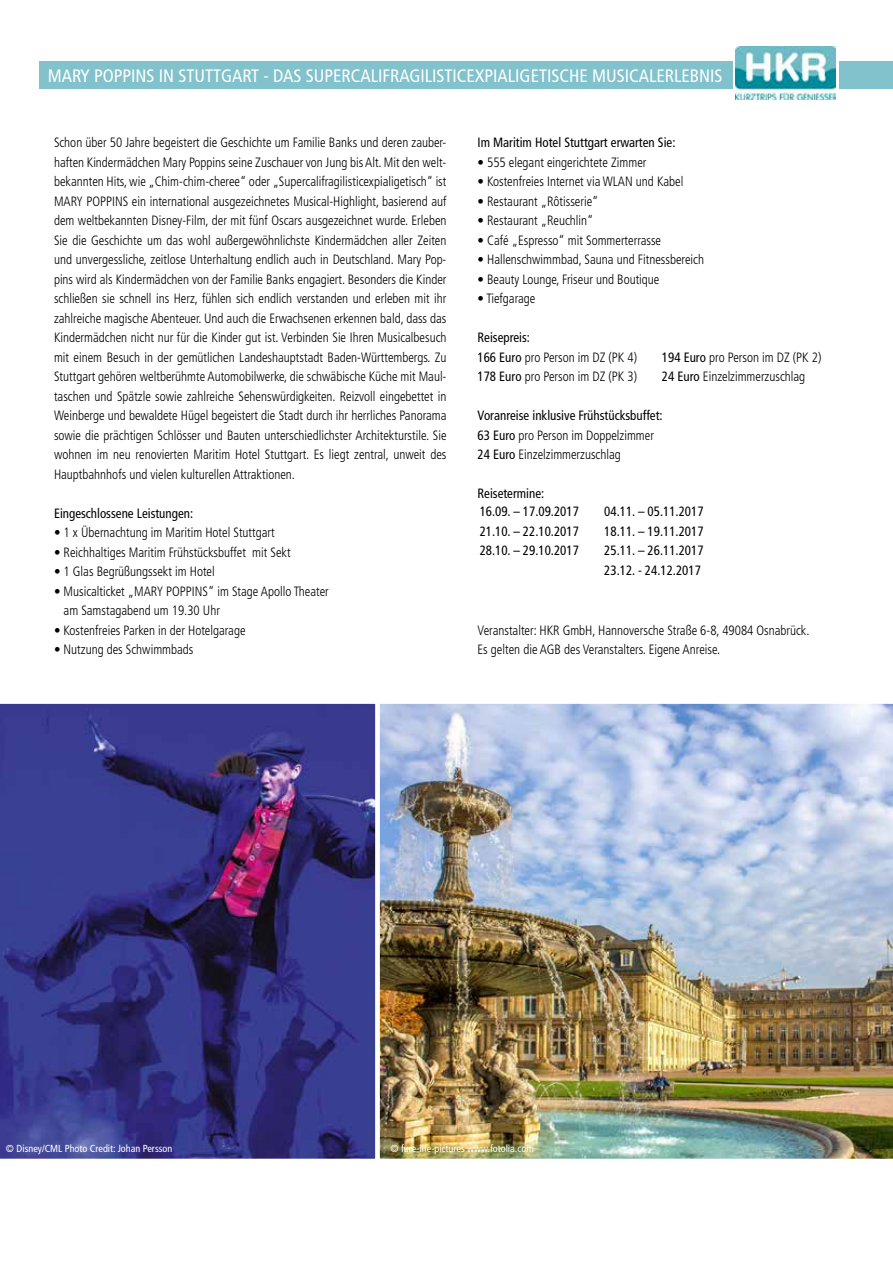
<style>
.page{position:relative;width:893px;height:1263px;background:#fff}
.page>*{position:absolute;margin:0;border:0;box-sizing:border-box;transform-origin:0 0}
.t1{font:condensed 18px "Frutiger";color:#fff}
.t2{font:300 condensed 13.5px/19.5px "Frutiger";color:#000;scale:.96 1}
.t3{font:condensed 13.5px/19.5px "Frutiger";color:#000;scale:.96 1}
.t4{font:condensed 10.2px "Frutiger";color:#fff}
.s1{font-weight:300}
.s2{font-weight:400}
</style>
<div class="page">
<div style="left:40px;top:62px;width:853px;height:27px;background:#81c2cc"></div>
<svg style="left:733px;top:46px;width:106px;height:54px"></svg>
<img style="left:736px;top:47px;width:100px;height:53px">
<svg style="left:0;top:703px;width:375px;height:456px;background:#373580"></svg>
<img style="left:375px;top:703px;width:518px;height:456px">
<h1 class="t1" style="left:48px;top:66px;width:676px">MARY POPPINS IN STUTTGART - DAS SUPERCALIFRAGILISTICEXPIALIGETISCHE MUSICALERLEBNIS</h1>
<p class="t2" style="left:54px;top:133px;width:410px;text-align:justify">Schon über 50 Jahre begeistert die Geschichte um Familie Banks und deren zauber&shy;haften Kindermädchen Mary Poppins seine Zuschauer von Jung bis Alt. Mit den welt&shy;bekannten Hits, wie „Chim-chim-cheree“ oder „Supercalifragilisticexpialigetisch“ ist MARY POPPINS ein international ausgezeichnetes Musical-Highlight, basierend auf dem weltbekannten Disney-Film, der mit fünf Oscars ausgezeichnet wurde. Erleben Sie die Geschichte um das wohl außergewöhnlichste Kindermädchen aller Zeiten und unvergessliche, zeitlose Unterhaltung endlich auch in Deutschland. Mary Pop&shy;pins wird als Kindermädchen von der Familie Banks engagiert. Besonders die Kinder schließen sie schnell ins Herz, fühlen sich endlich verstanden und erleben mit ihr zahlreiche magische Abenteuer. Und auch die Erwachsenen erkennen bald, dass das Kindermädchen nicht nur für die Kinder gut ist. Verbinden Sie Ihren Musicalbesuch mit einem Besuch in der gemütlichen Landeshauptstadt Baden-Württembergs. Zu Stuttgart gehören weltberühmte Automobilwerke, die schwäbische Küche mit Maul&shy;taschen und Spätzle sowie zahlreiche Sehenswürdigkeiten. Reizvoll eingebettet in Weinberge und bewaldete Hügel begeistert die Stadt durch ihr herrliches Panorama sowie die prächtigen Schlösser und Bauten unterschiedlichster Architekturstile. Sie wohnen im neu renovierten Maritim Hotel Stuttgart. Es liegt zentral, unweit des Hauptbahnhofs und vielen kulturellen Attraktionen.</p>
<p class="t3" style="left:54px;top:503px;width:146px">Eingeschlossene Leistungen:</p>
<p class="t2" style="left:54px;top:523px;width:231px">• 1 x Übernachtung im Maritim Hotel Stuttgart</p>
<p class="t2" style="left:54px;top:542px;width:248px">• Reichhaltiges Maritim Frühstücksbuffet mit Sekt</p>
<p class="t2" style="left:54px;top:562px;width:169px">• 1 Glas Begrüßungssekt im Hotel</p>
<p class="t2" style="left:64px;top:581px;width:278px;text-indent:-10px">• Musicalticket „MARY POPPINS“ im Stage Apollo Theater am Samstagabend um 19.30 Uhr</p>
<p class="t2" style="left:54px;top:621px;width:201px">• Kostenfreies Parken in der Hotelgarage</p>
<p class="t2" style="left:54px;top:640px;width:147px">• Nutzung des Schwimmbads</p>
<p class="t3" style="left:477px;top:133px;width:208px">Im Maritim Hotel Stuttgart erwarten Sie:</p>
<p class="t2" style="left:477px;top:153px;width:177px">• 555 elegant eingerichtete Zimmer</p>
<p class="t2" style="left:477px;top:172px;width:216px">• Kostenfreies Internet via WLAN und Kabel</p>
<p class="t2" style="left:477px;top:191px;width:127px">• Restaurant „Rôtisserie“</p>
<p class="t2" style="left:477px;top:211px;width:122px">• Restaurant „Reuchlin“</p>
<p class="t2" style="left:477px;top:230px;width:193px">• Café „Espresso“ mit Sommerterrasse</p>
<p class="t2" style="left:477px;top:250px;width:237px">• Hallenschwimmbad, Sauna und Fitnessbereich</p>
<p class="t2" style="left:477px;top:269px;width:191px">• Beauty Lounge, Friseur und Boutique</p>
<p class="t2" style="left:477px;top:289px;width:62px">• Tiefgarage</p>
<p class="t3" style="left:477px;top:328px;width:168px">Reisepreis:<br>166 Euro <span class="s1">pro Person im DZ (PK 4)</span></p>
<p class="t2" style="left:662px;top:347px;width:168px"><span class="s2">194 Euro</span> pro Person im DZ (PK 2)</p>
<p class="t2" style="left:477px;top:367px;width:168px"><span class="s2">178 Euro</span> pro Person im DZ (PK 3)</p>
<p class="t2" style="left:662px;top:367px;width:151px"><span class="s2">24 Euro</span> Einzelzimmerzuschlag</p>
<p class="t3" style="left:477px;top:406px;width:194px">Voranreise inklusive Frühstücksbuffet:<br>63 Euro <span class="s1">pro Person im Doppelzimmer<br></span>24 Euro <span class="s1">Einzelzimmerzuschlag</span></p>
<p class="t3" style="left:477px;top:484px;width:71px">Reisetermine:</p>
<p class="t3" style="left:480px;top:502px;width:105px;text-align:justify">16.09. – 17.09.2017<br>21.10. – 22.10.2017<br>28.10. – 29.10.2017</p>
<p class="t3" style="left:604px;top:502px;width:105px;text-align:justify">04.11. – 05.11.2017<br>18.11. – 19.11.2017<br>25.11. – 26.11.2017<br>23.12. - 24.12.2017</p>
<p class="t2" style="left:477px;top:620px;width:347px">Veranstalter: HKR GmbH, Hannoversche Straße 6-8, 49084 Osnabrück.<br>Es gelten die AGB des Veranstalters. Eigene Anreise.</p>
<p class="t4" style="left:6px;top:1142px;width:168px">© Disney/CML Photo Credit: Johan Persson</p>
<p class="t4" style="left:390px;top:1142px;width:145px">© fure-life-pictures www.fotolia.com</p>
</div>
